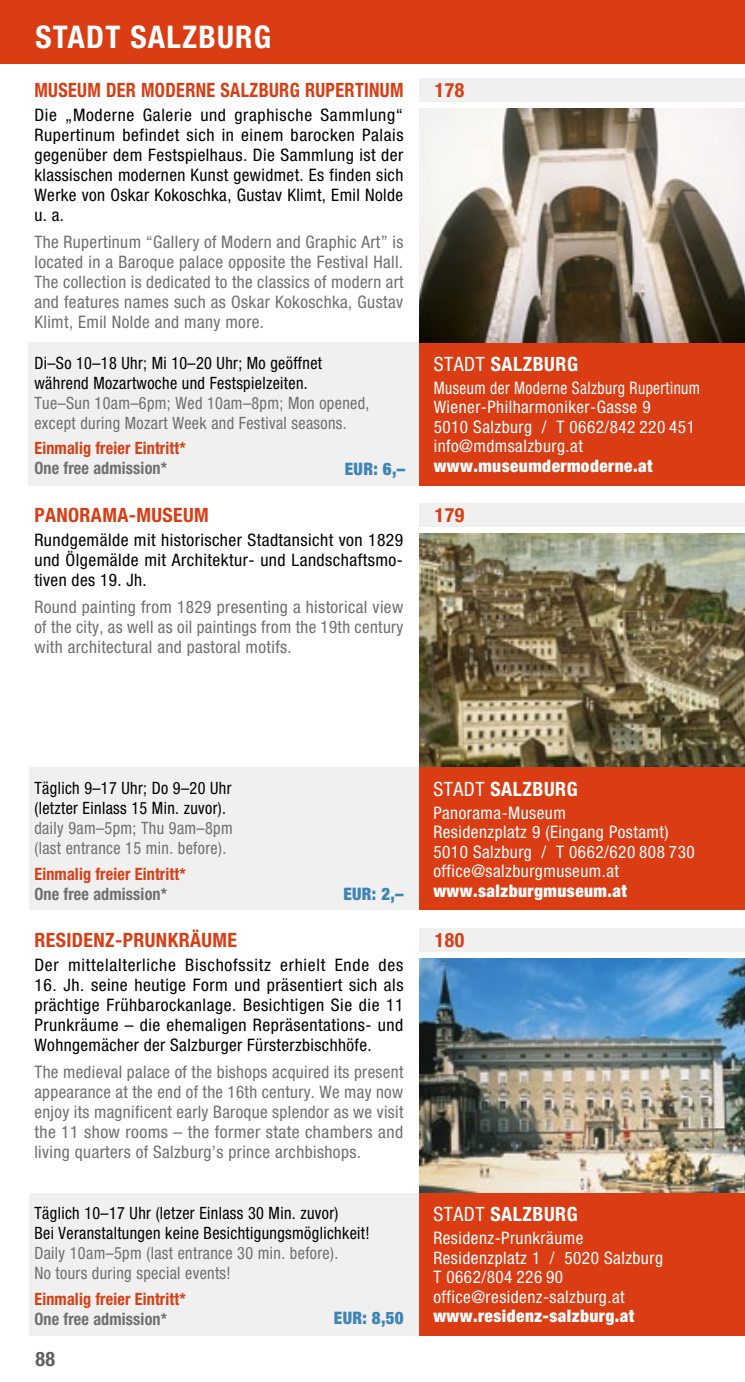
<style>
.page{position:relative;width:745px;height:1382px;background:#fff}
.page>*{position:absolute;margin:0;border:0;box-sizing:border-box;transform-origin:0 0}
.t1{font:700 condensed 31.25px "Helvetica Neue LT Std";letter-spacing:.04em;color:#fff}
.t2{font:700 condensed 20px "Helvetica Neue LT Std";color:#606060}
.t3{font:700 condensed 19.75px "Helvetica Neue LT Std";letter-spacing:.02em;color:#da3d14}
.t4{font:700 condensed 19.75px "Helvetica Neue LT Std";letter-spacing:.02em;color:#da3d14;scale:.92 1}
.t5{font:700 condensed 19.75px "Helvetica Neue LT Std";letter-spacing:.025em;color:#fff}
.t6{font:condensed 19.75px "Helvetica Neue LT Std";color:#fff}
.t7{font:condensed 17.25px/20px "Helvetica Neue LT Std";letter-spacing:.025em;color:#6f6f6f;text-align:justify}
.t8{font:condensed 17.25px/20px "Helvetica Neue LT Std";letter-spacing:.025em;color:#000;text-align:justify}
.t9{font:condensed 17.25px/19.5px "Helvetica Neue LT Std";letter-spacing:.025em;color:#fff}
.t10{font:condensed 17.25px/19.5px "Helvetica Neue LT Std";letter-spacing:.025em;color:#fff;scale:.9 1}
.t11{font:900 condensed 17.25px "Helvetica Neue LT Std";letter-spacing:.025em;color:#fff}
.t12{font:condensed 17.25px "Helvetica Neue LT Std";letter-spacing:.045em;color:#000}
.t13{font:900 condensed 17.25px "Helvetica Neue LT Std";letter-spacing:.02em;color:#3e84b5}
.t14{font:condensed 17px/20px "Helvetica Neue LT Std";letter-spacing:.025em;color:#000;scale:.95 1}
.t15{font:condensed 17px/20px "Helvetica Neue LT Std";letter-spacing:.025em;color:#6f6f6f;scale:.95 1}
.t16{font:700 condensed 17px "Helvetica Neue LT Std";color:#da3d14;scale:.95 1}
.t17{font:700 condensed 17px "Helvetica Neue LT Std";letter-spacing:.01em;color:#6f6f6f;scale:.95 1}
</style>
<div class="page">
<div style="left:29px;top:1193px;width:396px;height:142px;background:#f0f0f0"></div>
<div style="left:29px;top:767px;width:396px;height:143px;background:#f0f0f0"></div>
<div style="left:29px;top:342px;width:399px;height:143px;background:#f0f0f0"></div>
<div style="left:0;top:0;width:744px;height:64px;background:#da3d14"></div>
<div style="left:419px;top:78px;width:325px;height:23px;background:#f0f0f0"></div>
<div style="left:419px;top:503px;width:325px;height:24px;background:#f0f0f0"></div>
<div style="left:419px;top:928px;width:325px;height:24px;background:#f0f0f0"></div>
<img style="left:419px;top:959px;width:325px;height:234px">
<div style="left:419px;top:1193px;width:325px;height:142px;background:#da3d14"></div>
<img style="left:419px;top:534px;width:325px;height:233px">
<div style="left:419px;top:767px;width:325px;height:143px;background:#da3d14"></div>
<img style="left:419px;top:108px;width:325px;height:235px">
<div style="left:419px;top:343px;width:325px;height:142px;background:#da3d14"></div>
<h1 class="t1" style="left:35px;top:18px;width:237px">STADT SALZBURG</h1>
<p class="t4" style="left:34px;top:78px;width:402px">MUSEUM DER MODERNE SALZBURG RUPERTINUM</p>
<p class="t3" style="left:434px;top:78px;width:31px">178</p>
<p class="t8" style="left:34px;top:104px;width:370px">Die „Moderne Galerie und graphische Sammlung“ Rupertinum befindet sich in einem barocken Palais gegenüber dem Festspielhaus. Die Sammlung ist der klassischen modernen Kunst gewidmet. Es finden sich Werke von Oskar Kokoschka, Gustav Klimt, Emil Nolde u. a.</p>
<p class="t7" style="left:34px;top:231px;width:370px">The Rupertinum “Gallery of Modern and Graphic Art” is located in a Baroque palace opposite the Festival Hall.<br>The collection is dedicated to the classics of modern art and features names such as Oskar Kokoschka, Gustav Klimt, Emil Nolde and many more.</p>
<p class="t14" style="left:34px;top:352px;width:304px">Di–So 10–18 Uhr; Mi 10–20 Uhr; Mo geöffnet während Mozartwoche und Festspielzeiten.</p>
<p class="t15" style="left:34px;top:392px;width:354px">Tue–Sun 10am–6pm; Wed 10am–8pm; Mon opened, except during Mozart Week and Festival seasons.</p>
<p class="t16" style="left:34px;top:438px;width:161px">EINMALIG FREIER EINTRITT*</p>
<p class="t17" style="left:34px;top:458px;width:141px">ONE FREE ADMISSION*</p>
<p class="t13" style="left:344px;top:458px;width:62px">EUR: 6,–</p>
<p class="t6" style="left:433px;top:352px;width:22px">Stadt</p>
<p class="t5" style="left:490px;top:352px;width:89px">SALZBURG</p>
<p class="t10" style="left:433px;top:378px;width:297px">Museum der Moderne Salzburg Rupertinum<br>Wiener-Philharmoniker-Gasse 9<br>5010 Salzburg / T 0662/842 220 451 info@mdmsalzburg.at</p>
<p class="t11" style="left:433px;top:455px;width:220px">www.museumdermoderne.at</p>
<p class="t3" style="left:34px;top:503px;width:176px">PANORAMA-MUSEUM</p>
<p class="t3" style="left:434px;top:503px;width:31px">179</p>
<p class="t8" style="left:34px;top:529px;width:370px">Rundgemälde mit historischer Stadtansicht von 1829 und Ölgemälde mit Architektur- und Landschaftsmo&shy;tiven des 19. Jh.</p>
<p class="t7" style="left:34px;top:597px;width:370px">Round painting from 1829 presenting a historical view of the city, as well as oil paintings from the 19th century with architectural and pastoral motifs.</p>
<p class="t14" style="left:34px;top:778px;width:209px">Täglich 9–17 Uhr; Do 9–20 Uhr (letzter Einlass 15 Min. zuvor).</p>
<p class="t15" style="left:34px;top:818px;width:210px">daily 9am–5pm; Thu 9am–8pm (last entrance 15 min. before).</p>
<p class="t16" style="left:34px;top:863px;width:161px">EINMALIG FREIER EINTRITT*</p>
<p class="t17" style="left:34px;top:883px;width:141px">ONE FREE ADMISSION*</p>
<p class="t13" style="left:343px;top:883px;width:62px">EUR: 2,–</p>
<p class="t6" style="left:433px;top:777px;width:22px">Stadt</p>
<p class="t5" style="left:490px;top:777px;width:89px">SALZBURG</p>
<p class="t9" style="left:433px;top:803px;width:263px">Panorama-Museum<br>Residenzplatz 9 (Eingang Postamt)<br>5010 Salzburg / T 0662/620 808 730 office@salzburgmuseum.at</p>
<p class="t11" style="left:433px;top:880px;width:195px">www.salzburgmuseum.at</p>
<p class="t3" style="left:34px;top:928px;width:204px">RESIDENZ-PRUNKRÄUME</p>
<p class="t3" style="left:434px;top:928px;width:31px">180</p>
<p class="t12" style="left:34px;top:955px;width:370px">Der mittelalterliche Bischofssitz erhielt Ende des</p>
<p class="t8" style="left:34px;top:975px;width:370px">16. Jh. seine heutige Form und präsentiert sich als prächtige Frühbarockanlage. Besichtigen Sie die 11<br>Prunkräume – die ehemaligen Repräsentations- und Wohngemächer der Salzburger Fürsterzbischhöfe.</p>
<p class="t7" style="left:34px;top:1062px;width:370px">The medieval palace of the bishops acquired its present appearance at the end of the 16th century. We may now enjoy its magnificent early Baroque splendor as we visit the 11 show rooms – the former state chambers and living quarters of Salzburg’s prince archbishops.</p>
<p class="t14" style="left:34px;top:1203px;width:354px">Täglich 10–17 Uhr (letzer Einlass 30 Min. zuvor)<br>Bei Veranstaltungen keine Besichtigungsmöglichkeit!</p>
<p class="t15" style="left:34px;top:1243px;width:321px">Daily 10am–5pm (last entrance 30 min. before).<br>No tours during special events!</p>
<p class="t16" style="left:34px;top:1288px;width:161px">EINMALIG FREIER EINTRITT*</p>
<p class="t17" style="left:34px;top:1308px;width:141px">ONE FREE ADMISSION*</p>
<p class="t13" style="left:333px;top:1307px;width:71px">EUR: 8,50</p>
<p class="t2" style="left:35px;top:1347px;width:21px">88</p>
<p class="t6" style="left:433px;top:1203px;width:22px">Stadt</p>
<p class="t5" style="left:490px;top:1202px;width:89px">SALZBURG</p>
<p class="t9" style="left:433px;top:1228px;width:231px">Residenz-Prunkräume<br>Residenzplatz 1 / 5020 Salzburg<br>T 0662/804 226 90 office@residenz-salzburg.at</p>
<p class="t11" style="left:433px;top:1305px;width:202px">www.residenz-salzburg.at</p>
</div>
